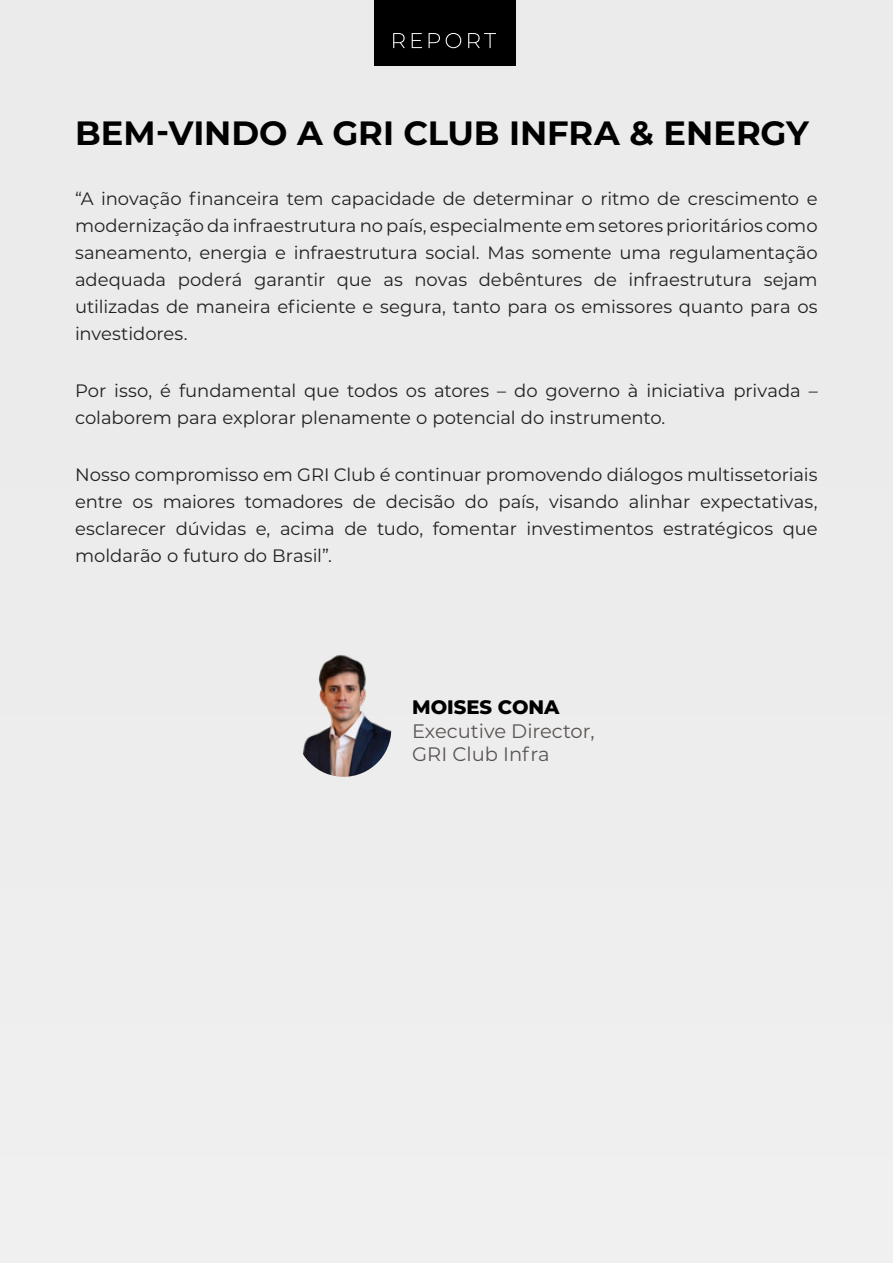
<style>
.page{position:relative;width:893px;height:1263px;background:#ebebeb}
.page>*{position:absolute;margin:0;border:0;box-sizing:border-box;transform-origin:0 0}
.t1{font:700 33.6px "Montserrat";color:#000}
.t2{font:19.5px/23.4px "Montserrat";color:#5a5553}
.t3{font:800 19.5px "Montserrat";color:#000}
.t4{font:18px/27px "Montserrat";letter-spacing:-.005em;color:#212121;text-align:justify}
</style>
<div class="page">
<div style="left:374px;top:0;width:141px;height:66px;background:#000"></div>
<svg style="left:393px;top:33px;width:103px;height:15px"></svg>
<img style="left:302px;top:654px;width:90px;height:123px">
<h1 class="t1" style="left:75px;top:109px;width:735px">BEM-VINDO A GRI CLUB INFRA &amp; ENERGY</h1>
<p class="t4" style="left:75px;top:184px;width:744px">“A inovação financeira tem capacidade de determinar o ritmo de crescimento e modernização da infraestrutura no país, especialmente em setores prioritários como saneamento, energia e infraestrutura social. Mas somente uma regulamentação adequada poderá garantir que as novas debêntures de infraestrutura sejam utilizadas de maneira eficiente e segura, tanto para os emissores quanto para os investidores.</p>
<p class="t4" style="left:75px;top:376px;width:744px">Por isso, é fundamental que todos os atores – do governo à iniciativa privada – colaborem para explorar plenamente o potencial do instrumento.</p>
<p class="t4" style="left:75px;top:460px;width:744px">Nosso compromisso em GRI Club é continuar promovendo diálogos multissetoriais entre os maiores tomadores de decisão do país, visando alinhar expectativas, esclarecer dúvidas e, acima de tudo, fomentar investimentos estratégicos que moldarão o futuro do Brasil”.</p>
<p class="t3" style="left:412px;top:693px;width:149px">MOISES CONA</p>
<p class="t2" style="left:412px;top:718px;width:184px">Executive Director,<br>GRI Club Infra</p>
</div>
